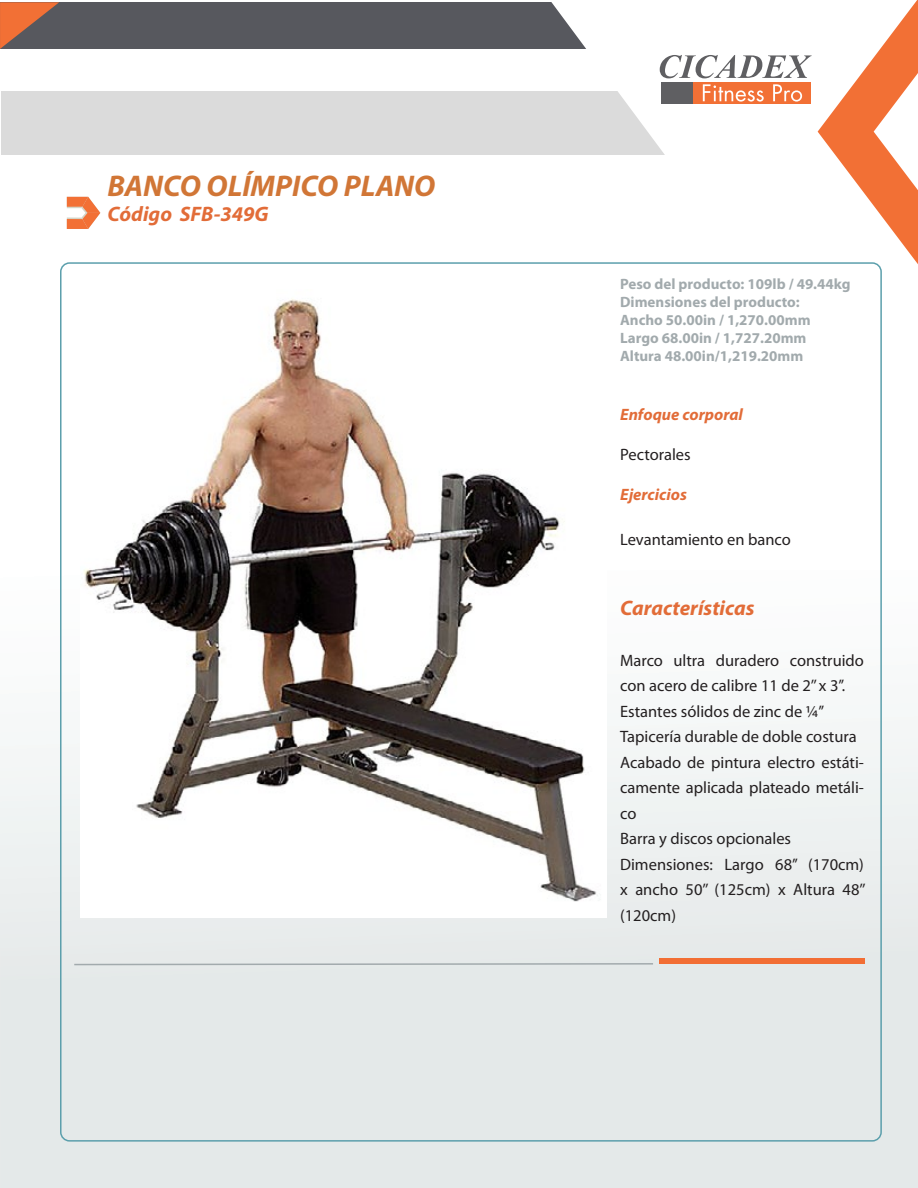
<style>
.page{position:relative;width:918px;height:1188px;background:#fff}
.page>*{position:absolute;margin:0;border:0;box-sizing:border-box;transform-origin:0 0}
.titulos{font:italic 700 30px "Myriad Pro";color:#d17636}
.codigo{font:italic 700 21px "Myriad Pro";color:#e26c38}
.titulos-2{font:italic 700 21px "Myriad Pro";color:#e26c38}
.texto_normal{font:16.5px/25.5px "Myriad Pro";color:#231f20;text-align:justify}
.codigo-2{font:16.5px/25.5px "Myriad Pro";color:#231f20}
.codigo-3{font:italic 700 16.5px "Myriad Pro";color:#e26c38}
.DIMENSIONES_DE_PRODU{font:700 15px "Myriad Pro";color:#a2aaad}
</style>
<div class="page">
<svg style="left:0;top:720px;width:918px;height:468px;background:#e5eaea"></svg>
<div style="left:0;top:2px;width:711px;height:47px;background:#57585e"></div>
<div style="left:1px;top:91px;width:703px;height:64px;background:#dbdbdb"></div>
<svg style="left:818px;top:0;width:100px;height:264px"></svg>
<svg style="left:0;top:2px;width:59px;height:47px"></svg>
<svg style="left:67px;top:197px;width:33px;height:32px"></svg>
<svg style="left:551px;top:2px;width:261px;height:153px"></svg>
<img style="left:81px;top:299px;width:525px;height:618px">
<svg style="left:73px;top:962px;width:582px;height:4px;background:#cbd1d2"></svg>
<div style="left:659px;top:958px;width:206px;height:6px;background:#f26e34"></div>
<p class="titulos" style="left:107px;top:166px;width:330px">BANCO OLÍMPICO PLANO</p>
<p class="titulos-2" style="left:107px;top:200px;width:163px">Código SFB-349G</p>
<p class="DIMENSIONES_DE_PRODU" style="left:620px;top:274px;width:232px">Peso del producto: 109lb / 49.44kg</p>
<p class="DIMENSIONES_DE_PRODU" style="left:620px;top:292px;width:181px">Dimensiones del producto:</p>
<p class="DIMENSIONES_DE_PRODU" style="left:620px;top:310px;width:192px">Ancho 50.00in / 1,270.00mm</p>
<p class="DIMENSIONES_DE_PRODU" style="left:620px;top:328px;width:188px">Largo 68.00in / 1,727.20mm</p>
<p class="DIMENSIONES_DE_PRODU" style="left:620px;top:346px;width:185px">Altura 48.00in/1,219.20mm</p>
<p class="codigo-3" style="left:620px;top:404px;width:124px">Enfoque corporal</p>
<p class="texto_normal" style="left:620px;top:441px;width:72px">Pectorales</p>
<p class="codigo-3" style="left:620px;top:483px;width:68px">Ejercicios</p>
<p class="texto_normal" style="left:620px;top:526px;width:172px">Levantamiento en banco</p>
<p class="codigo" style="left:620px;top:594px;width:136px">Características</p>
<p class="codigo-2" style="left:620px;top:647px;width:245px">Marco ultra duradero construido con acero de calibre 11 de 2’’ x 3’’.</p>
<p class="texto_normal" style="left:620px;top:698px;width:206px">Estantes sólidos de zinc de ¼’’</p>
<p class="texto_normal" style="left:620px;top:724px;width:238px">Tapicería durable de doble costura</p>
<p class="texto_normal" style="left:620px;top:749px;width:245px">Acabado de pintura electro estáti&shy;camente aplicada plateado metáli&shy;co</p>
<p class="texto_normal" style="left:620px;top:826px;width:173px">Barra y discos opcionales</p>
<p class="texto_normal" style="left:620px;top:851px;width:247px">Dimensiones: Largo 68’’ (170cm) x ancho 50’’ (125cm) x Altura 48’’ (120cm)</p>
</div>
